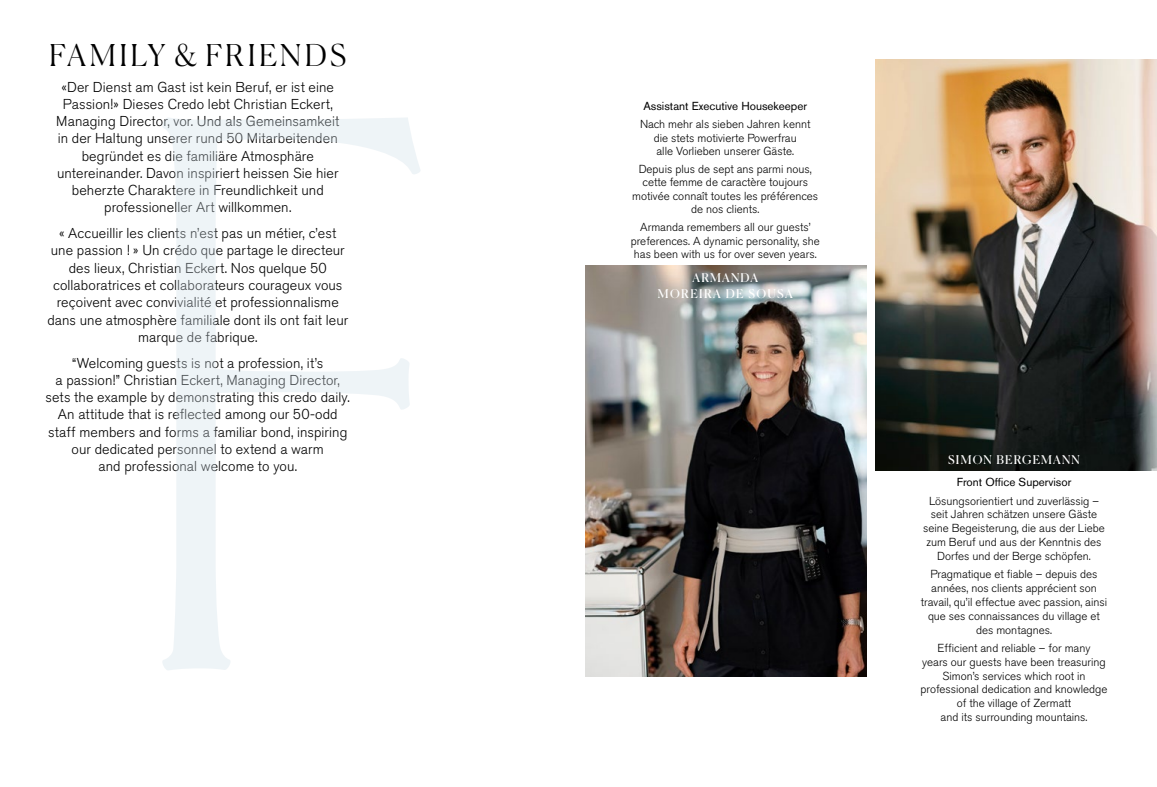
<style>
.page{position:relative;width:1157px;height:787px;background:#fff}
.page>*{position:absolute;margin:0;border:0;box-sizing:border-box;transform-origin:0 0}
.t1{font:300 30px "Canela";letter-spacing:.11em;color:#000}
.t2{font:300 14.25px/17.2px "Akzidenz Grotesk Pro";letter-spacing:.005em;color:#000;text-align:center}
.t3{font:12px/16.5px "Canela";letter-spacing:.1em;color:#fff;text-align:center}
.t4{font:300 11.55px/13.8px "Akzidenz Grotesk Pro";color:#000;text-align:center}
.t5{font:11.55px "Akzidenz Grotesk Pro";color:#000}
</style>
<div class="page">
<img style="left:586px;top:265px;width:280px;height:411px">
<img style="left:876px;top:60px;width:281px;height:411px">
<svg style="left:162px;top:118px;width:258px;height:552px"></svg>
<h1 class="t1" style="left:49px;top:31px;width:299px">FAMILY &amp; FRIENDS</h1>
<p class="t2" style="left:56px;top:78px;width:284px">«Der Dienst am Gast ist kein Beruf, er ist eine Passion!» Dieses Credo lebt Christian Eckert, Managing Director, vor. Und als Gemeinsamkeit in der Haltung unserer rund 50 Mitarbeitenden begründet es die familiäre Atmosphäre untereinander. Davon inspiriert heissen Sie hier beherzte Charaktere in Freundlichkeit und professioneller Art willkommen.</p>
<p class="t2" style="left:47px;top:224px;width:302px">« Accueillir les clients n’est pas un métier, c’est une passion ! » Un crédo que partage le directeur des lieux, Christian Eckert. Nos quelque 50 collaboratrices et collaborateurs courageux vous reçoivent avec convivialité et professionnalisme dans une atmosphère familiale dont ils ont fait leur marque de fabrique.</p>
<p class="t2" style="left:46px;top:354px;width:306px">“Welcoming guests is not a profession, it’s<br>a passion!” Christian Eckert, Managing Director, sets the example by demonstrating this credo daily.<br>An attitude that is reflected among our 50-odd staff members and forms a familiar bond, inspiring our dedicated personnel to extend a warm<br>and professional welcome to you.</p>
<p class="t5" style="left:643px;top:99px;width:165px">Assistant Executive Housekeeper</p>
<p class="t4" style="left:640px;top:117px;width:172px">Nach mehr als sieben Jahren kennt die stets motivierte Powerfrau<br>alle Vorlieben unserer Gäste.</p>
<p class="t4" style="left:632px;top:162px;width:187px">Depuis plus de sept ans parmi nous, cette femme de caractère toujours motivée connaît toutes les préférences de nos clients.</p>
<p class="t4" style="left:630px;top:220px;width:191px">Armanda remembers all our guests’ preferences. A dynamic personality, she has been with us for over seven years.</p>
<p class="t3" style="left:658px;top:268px;width:136px">ARMANDA<br>MOREIRA DE SOUSA</p>
<p class="t3" style="left:948px;top:450px;width:133px">SIMON BERGEMANN</p>
<p class="t5" style="left:956px;top:475px;width:116px">Front Office Supervisor</p>
<p class="t4" style="left:923px;top:493px;width:183px">Lösungsorientiert und zuverlässig – seit Jahren schätzen unsere Gäste seine Begeisterung, die aus der Liebe zum Beruf und aus der Kenntnis des Dorfes und der Berge schöpfen.</p>
<p class="t4" style="left:921px;top:567px;width:188px">Pragmatique et fiable – depuis des années, nos clients apprécient son travail, qu’il effectue avec passion, ainsi que ses connaissances du village et des montagnes.</p>
<p class="t4" style="left:920px;top:641px;width:189px">Efficient and reliable – for many<br>years our guests have been treasuring Simon’s services which root in professional dedication and knowledge of the village of Zermatt<br>and its surrounding mountains.</p>
</div>
